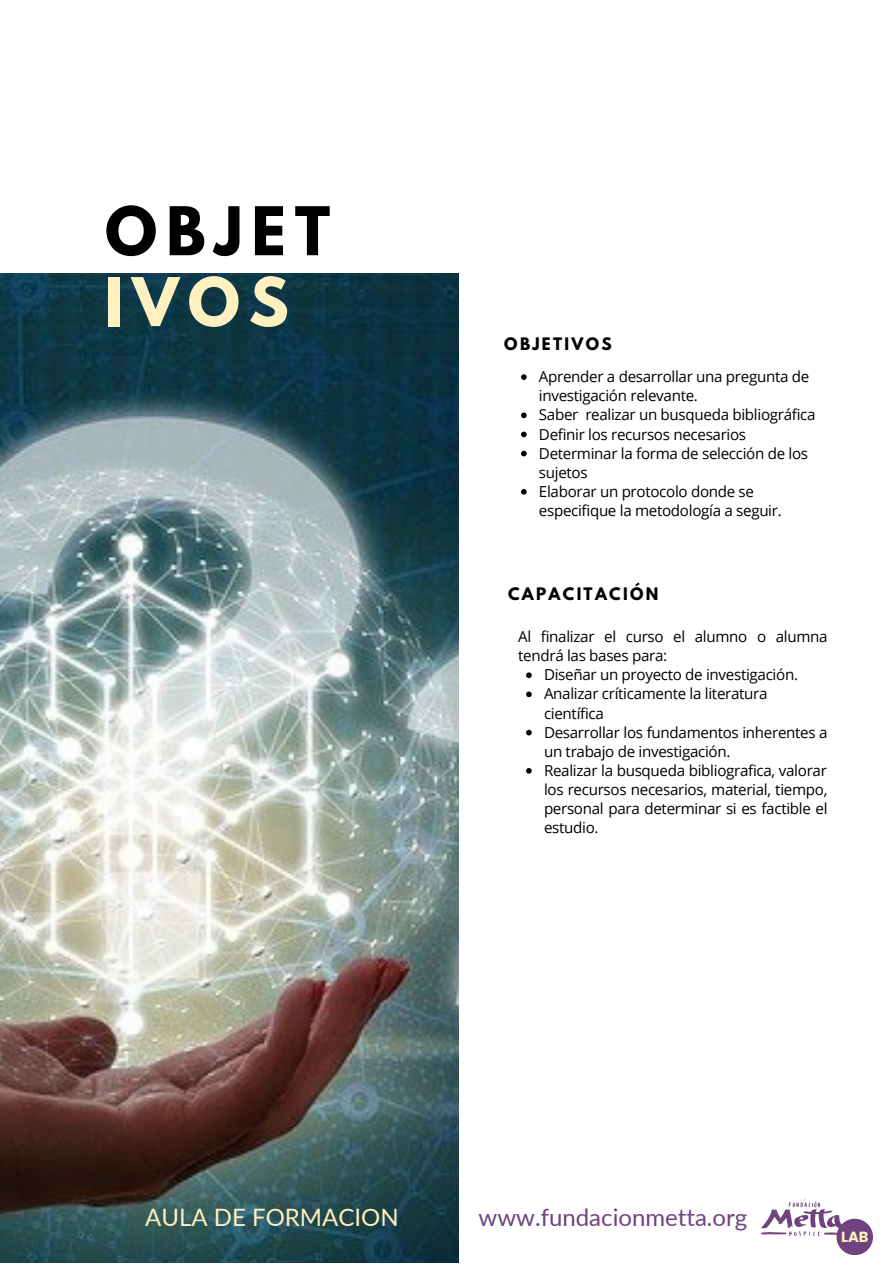
<style>
.page{position:relative;width:893px;height:1264px;background:#fff}
.page>*{position:absolute;margin:0;border:0;box-sizing:border-box;transform-origin:0 0}
.t1{font:700 59.4px "League Spartan";letter-spacing:.15em;color:#000}
.t2{font:700 59.4px "League Spartan";color:#fff0c0}
.t3{font:24px "Lato";color:#70427f}
.t4{font:24px "Lato";color:#fff0c0}
.t5{font:700 15.3px "League Spartan";letter-spacing:.15em;color:#000}
.t6{font:15.15px/19px "Open Sans";letter-spacing:-.02em;color:#000}
.t7{font:700 14.7px "Poppins";color:#fff0c0}
</style>
<div class="page">
<img style="left:0;top:274px;width:458px;height:988px">
<svg style="left:526px;top:672px;width:5px;height:6px"></svg>
<svg style="left:526px;top:691px;width:5px;height:6px"></svg>
<svg style="left:526px;top:729px;width:5px;height:6px"></svg>
<svg style="left:526px;top:768px;width:5px;height:5px"></svg>
<svg style="left:521px;top:374px;width:5px;height:6px"></svg>
<svg style="left:521px;top:412px;width:5px;height:6px"></svg>
<svg style="left:521px;top:431px;width:5px;height:6px"></svg>
<svg style="left:521px;top:451px;width:5px;height:5px"></svg>
<svg style="left:521px;top:489px;width:5px;height:5px"></svg>
<img style="left:761px;top:1199px;width:112px;height:56px">
<div style="left:836px;top:1218px;width:36px;height:37px;background:#70427f;border-radius:50%"></div>
<p class="t1" style="left:105px;top:202px;width:227px">OBJET</p>
<p class="t2" style="left:105px;top:272px;width:185px">IVOS</p>
<p class="t5" style="left:504px;top:336px;width:109px">OBJETIVOS</p>
<p class="t6" style="left:539px;top:367px;width:272px">Aprender a desarrollar una pregunta de investigación relevante.</p>
<p class="t6" style="left:539px;top:405px;width:278px">Saber realizar un busqueda bibliográfica</p>
<p class="t6" style="left:539px;top:424px;width:209px">Definir los recursos necesarios</p>
<p class="t6" style="left:539px;top:443px;width:271px">Determinar la forma de selección de los sujetos</p>
<p class="t6" style="left:539px;top:481px;width:244px">Elaborar un protocolo donde se especifique la metodología a seguir.</p>
<p class="t5" style="left:508px;top:586px;width:152px">CAPACITACIÓN</p>
<p class="t6" style="left:518px;top:626px;width:311px">Al finalizar el curso el alumno o alumna tendrá las bases para:</p>
<p class="t6" style="left:544px;top:665px;width:255px">Diseñar un proyecto de investigación.</p>
<p class="t6" style="left:544px;top:684px;width:225px">Analizar críticamente la literatura científica</p>
<p class="t6" style="left:544px;top:722px;width:285px">Desarrollar los fundamentos inherentes a un trabajo de investigación.</p>
<p class="t6" style="left:544px;top:760px;width:285px;text-align:justify">Realizar la busqueda bibliografica, valorar los recursos necesarios, material, tiempo, personal para determinar si es factible el estudio.</p>
<p class="t4" style="left:145px;top:1201px;width:255px">AULA DE FORMACION</p>
<p class="t3" style="left:478px;top:1201px;width:270px">www.fundacionmetta.org</p>
<p class="t7" style="left:841px;top:1226px;width:29px">LAB</p>
</div>
